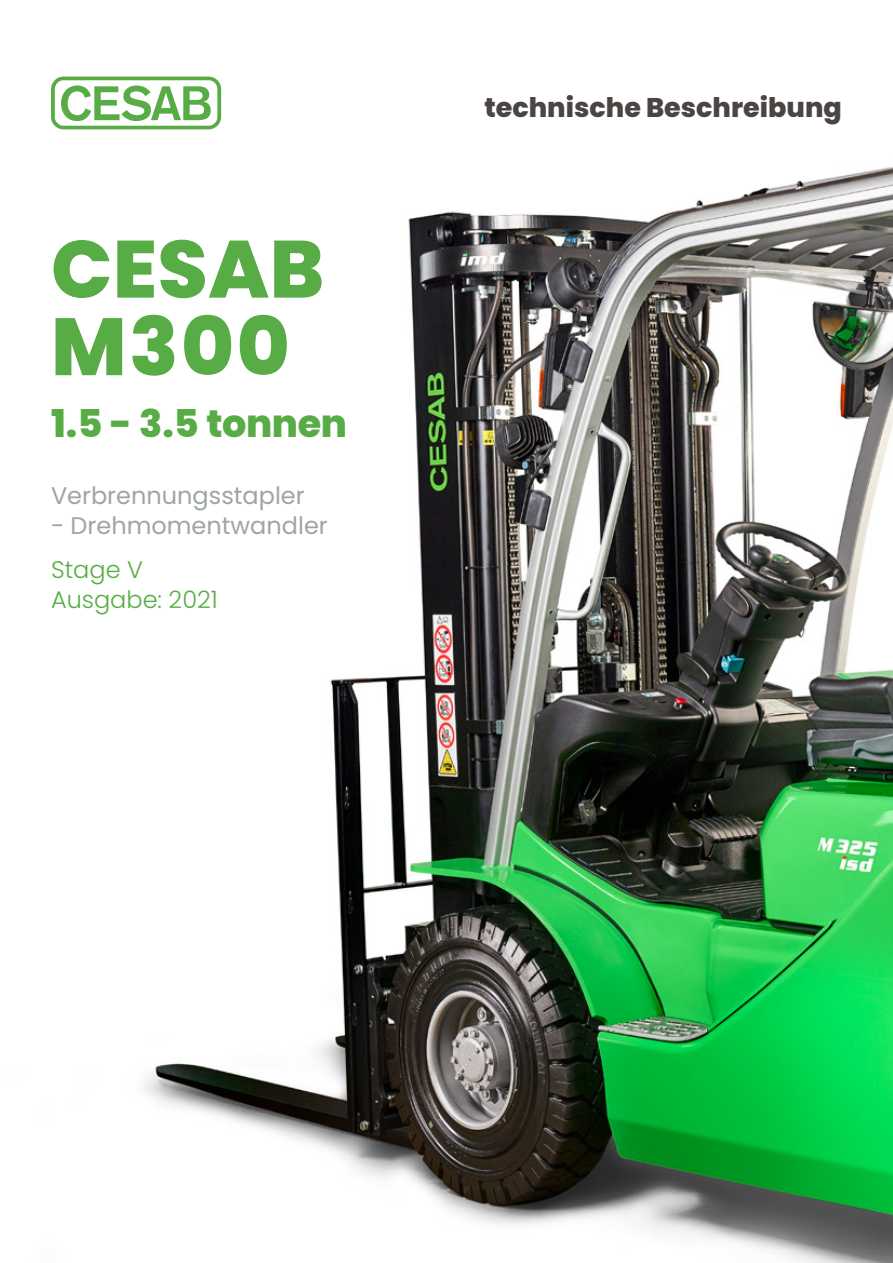
<style>
.page{position:relative;width:893px;height:1263px;background:#fff}
.page>*{position:absolute;margin:0;border:0;box-sizing:border-box;transform-origin:0 0}
.t1{font:800 81px/77.6px "Poppins";letter-spacing:.005em;color:#57ac45}
.t2{font:800 38.25px "Poppins";letter-spacing:-.01em;color:#57ac45}
.t3{font:800 27px "Poppins";color:#4a4443}
.t4{font:24px "Poppins";color:#9fa5a7}
.t5{font:300 24px/30px "Poppins";color:#57ac45}
</style>
<div class="page">
<img style="left:61px;top:88px;width:832px;height:1175px">
<svg style="left:51px;top:77px;width:170px;height:52px"></svg>
<h1 class="t1" style="left:51px;top:231px;width:274px">CESAB<br>M300</h1>
<h2 class="t2" style="left:51px;top:401px;width:298px">1.5 - 3.5 tonnen</h2>
<p class="t4" style="left:51px;top:482px;width:255px">Verbrennungsstapler</p>
<p class="t4" style="left:51px;top:512px;width:278px">- Drehmomentwandler</p>
<p class="t5" style="left:51px;top:555px;width:168px">Stage V<br>Ausgabe: 2021</p>
<p class="t3" style="left:484px;top:92px;width:359px">technische Beschreibung</p>
</div>
